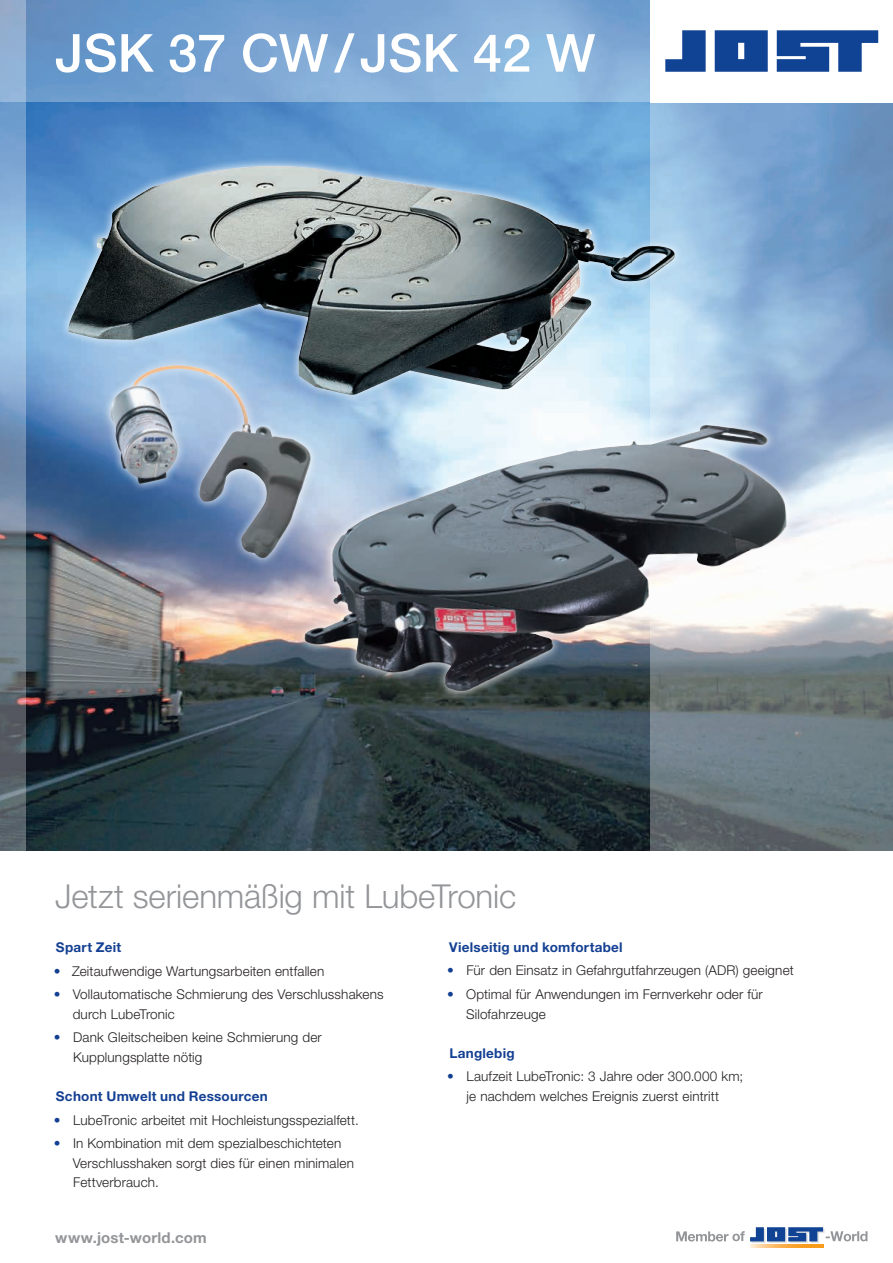
<style>
.page{position:relative;width:893px;height:1263px;background:#fff}
.page>*{position:absolute;margin:0;border:0;box-sizing:border-box;transform-origin:0 0}
.t1{font:500 52.5px "Helvetica Neue LT Pro";color:#fff}
.t2{font:300 33px "Helvetica Neue LT Pro";letter-spacing:-.005em;color:#939598}
.t3{font:700 15px "Helvetica Neue LT Pro";letter-spacing:.015em;color:#939598}
.t4{font:300 13.5px/19.5px "Helvetica Neue LT Pro";letter-spacing:.01em;color:#231f20}
.t5{font:700 13.5px "Helvetica Neue LT Pro";letter-spacing:.02em;color:#144093}
.s1{color:#144093}
</style>
<div class="page">
<img style="left:26px;top:102px;width:625px;height:748px">
<svg style="left:26px;top:0;width:624px;height:102px"></svg>
<svg style="left:0;top:0;width:26px;height:851px"></svg>
<svg style="left:651px;top:103px;width:242px;height:1145px"></svg>
<svg style="left:665px;top:30px;width:213px;height:42px"></svg>
<svg style="left:676px;top:1227px;width:191px;height:16px"></svg>
<svg style="left:750px;top:1244px;width:73px;height:4px"></svg>
<div style="left:60px;top:156px;width:623px;height:248px;background:#fff;opacity:.9"></div>
<img style="left:68px;top:166px;width:608px;height:229px">
<div style="left:102px;top:356px;width:218px;height:210px;background:#fff;opacity:.9"></div>
<img style="left:110px;top:366px;width:201px;height:192px">
<div style="left:296px;top:416px;width:501px;height:284px;background:#fff;opacity:.9"></div>
<img style="left:304px;top:428px;width:396px;height:264px">
<h1 class="t1" style="left:55px;top:21px;width:542px">JSK 37 CW/JSK 42 W</h1>
<h2 class="t2" style="left:55px;top:876px;width:462px">Jetzt serienmäßig mit LubeTronic</h2>
<p class="t5" style="left:56px;top:938px;width:67px">Spart Zeit</p>
<p class="t4" style="left:54px;top:961px;width:272px"><span class="s1">•</span> Zeitaufwendige Wartungsarbeiten entfallen</p>
<p class="t4" style="left:73px;top:984px;width:312px;text-indent:-19px"><span class="s1">•</span> Vollautomatische Schmierung des Verschlusshakens durch LubeTronic</p>
<p class="t4" style="left:73px;top:1028px;width:250px;text-indent:-19px"><span class="s1">•</span> Dank Gleitscheiben keine Schmierung der<br>Kupplungsplatte nötig</p>
<p class="t5" style="left:56px;top:1088px;width:213px">Schont Umwelt und Ressourcen</p>
<p class="t4" style="left:54px;top:1110px;width:306px"><span class="s1">•</span> LubeTronic arbeitet mit Hochleistungsspezialfett.</p>
<p class="t4" style="left:73px;top:1134px;width:283px;text-indent:-19px"><span class="s1">•</span> In Kombination mit dem spezialbeschichteten<br>Verschlusshaken sorgt dies für einen minimalen<br>Fettverbrauch.</p>
<p class="t3" style="left:55px;top:1228px;width:153px">www.jost-world.com</p>
<p class="t5" style="left:449px;top:938px;width:175px">Vielseitig und komfortabel</p>
<p class="t4" style="left:447px;top:960px;width:348px"><span class="s1">•</span> Für den Einsatz in Gefahrgutfahrzeugen (ADR) geeignet</p>
<p class="t4" style="left:466px;top:984px;width:298px;text-indent:-19px"><span class="s1">•</span> Optimal für Anwendungen im Fernverkehr oder für<br>Silofahrzeuge</p>
<p class="t5" style="left:449px;top:1044px;width:67px">Langlebig</p>
<p class="t4" style="left:447px;top:1066px;width:298px;text-align:center"><span class="s1">•</span> Laufzeit LubeTronic: 3 Jahre oder 300.000 km; je nachdem welches Ereignis zuerst eintritt</p>
</div>
